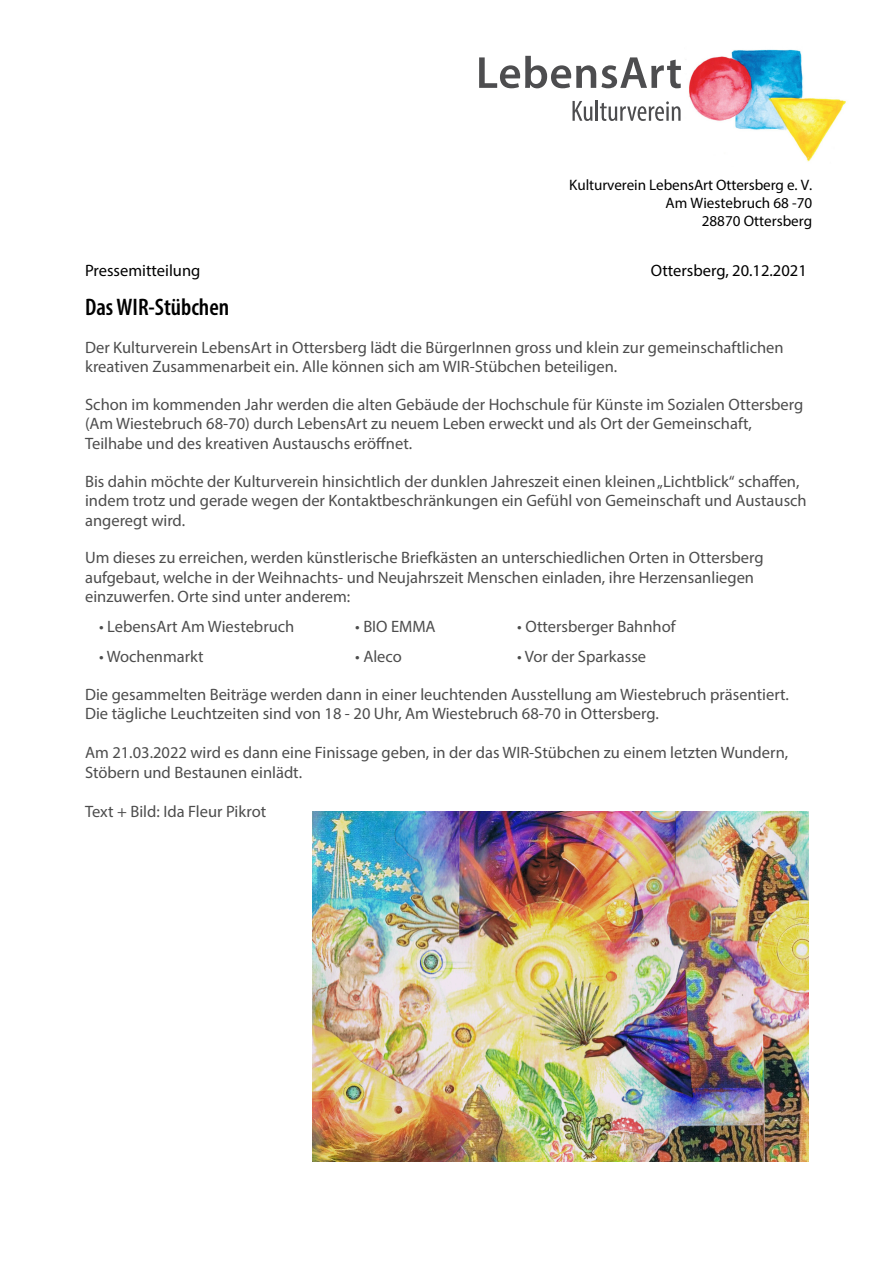
<style>
.page{position:relative;width:893px;height:1264px;background:#fff}
.page>*{position:absolute;margin:0;border:0;box-sizing:border-box;transform-origin:0 0}
.t1{font:600 condensed 24px "Myriad Pro";color:#000}
.t2{font:16.5px/19.5px "Myriad Pro";color:#4d4d4d}
.t3{font:16.5px "Myriad Pro";color:#000}
.t4{font:15.15px/18px "Myriad Pro";letter-spacing:-.005em;color:#000;text-align:right}
</style>
<div class="page">
<svg style="left:572px;top:101px;width:20px;height:20px"></svg>
<hr style="left:595px;top:100px;width:3px;height:21px;background:#4d4d4f">
<svg style="left:600px;top:101px;width:80px;height:20px"></svg>
<svg style="left:479px;top:56px;width:202px;height:32px"></svg>
<img style="left:689px;top:49px;width:157px;height:113px">
<img style="left:313px;top:811px;width:495px;height:350px">
<p class="t4" style="left:569px;top:177px;width:244px">Kulturverein LebensArt Ottersberg e. V.<br>Am Wiestebruch 68 -70<br>28870 Ottersberg</p>
<p class="t3" style="left:85px;top:264px;width:117px">Pressemitteilung</p>
<p class="t3" style="left:650px;top:264px;width:158px">Ottersberg, 20.12.2021</p>
<h1 class="t1" style="left:85px;top:297px;width:146px">Das WIR-Stübchen</h1>
<p class="t2" style="left:85px;top:339px;width:700px">Der Kulturverein LebensArt in Ottersberg lädt die BürgerInnen gross und klein zur gemeinschaftlichen kreativen Zusammenarbeit ein. Alle können sich am WIR-Stübchen beteiligen.</p>
<p class="t2" style="left:85px;top:396px;width:719px">Schon im kommenden Jahr werden die alten Gebäude der Hochschule für Künste im Sozialen Ottersberg (Am Wiestebruch 68-70) durch LebensArt zu neuem Leben erweckt und als Ort der Gemeinschaft,<br>Teilhabe und des kreativen Austauschs eröffnet.</p>
<p class="t2" style="left:85px;top:472px;width:723px">Bis dahin möchte der Kulturverein hinsichtlich der dunklen Jahreszeit einen kleinen„Lichtblick“ schaffen, indem trotz und gerade wegen der Kontaktbeschränkungen ein Gefühl von Gemeinschaft und Austausch angeregt wird.</p>
<p class="t2" style="left:85px;top:549px;width:680px">Um dieses zu erreichen, werden künstlerische Briefkästen an unterschiedlichen Orten in Ottersberg aufgebaut, welche in der Weihnachts- und Neujahrszeit Menschen einladen, ihre Herzensanliegen einzuwerfen. Orte sind unter anderem:</p>
<p class="t2" style="left:99px;top:618px;width:197px">• LebensArt Am Wiestebruch</p>
<p class="t2" style="left:355px;top:618px;width:82px">• BIO EMMA</p>
<p class="t2" style="left:517px;top:618px;width:160px">• Ottersberger Bahnhof</p>
<p class="t2" style="left:99px;top:648px;width:106px">• Wochenmarkt</p>
<p class="t2" style="left:355px;top:648px;width:48px">• Aleco</p>
<p class="t2" style="left:517px;top:648px;width:130px">• Vor der Sparkasse</p>
<p class="t2" style="left:85px;top:685px;width:705px">Die gesammelten Beiträge werden dann in einer leuchtenden Ausstellung am Wiestebruch präsentiert.<br>Die tägliche Leuchtzeiten sind von 18 - 20 Uhr, Am Wiestebruch 68-70 in Ottersberg.</p>
<p class="t2" style="left:85px;top:744px;width:704px">Am 21.03.2022 wird es dann eine Finissage geben, in der das WIR-Stübchen zu einem letzten Wundern,<br>Stöbern und Bestaunen einlädt.</p>
<p class="t2" style="left:85px;top:802px;width:183px">Text + Bild: Ida Fleur Pikrot</p>
</div>
